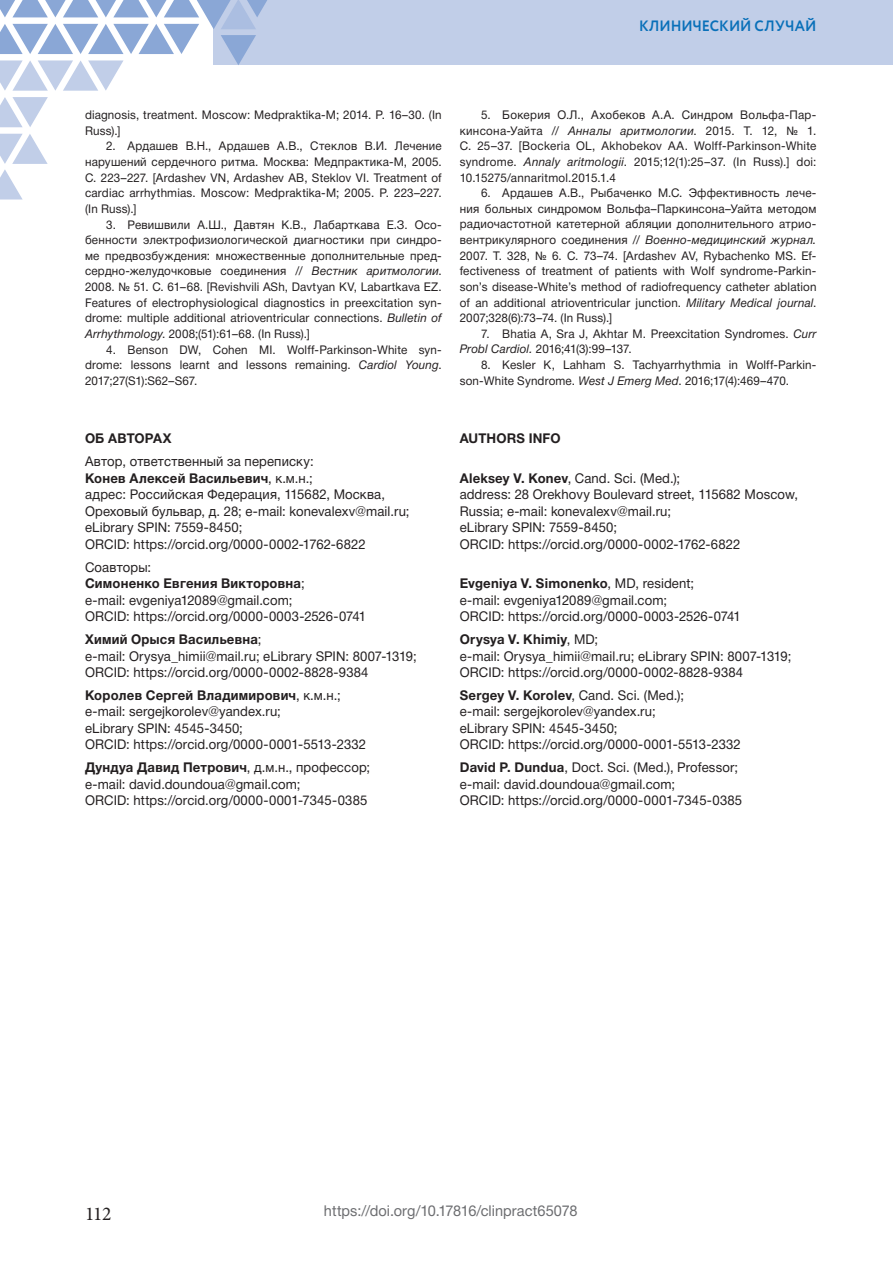
<style>
.page{position:relative;width:893px;height:1263px;background:#fff}
.page>*{position:absolute;margin:0;border:0;box-sizing:border-box;transform-origin:0 0}
.t1{font:19.5px "Minion Pro";color:#231f20}
.t2{font:15px "Helvetica Neue Cyr";letter-spacing:.005em;color:#6c6d70}
.t3{font:700 15px "Circe";color:#0970b9;scale:.95 1}
.t4{font:13.5px/16.5px "Helvetica Neue Cyr";letter-spacing:.01em;color:#231f20}
.t5{font:700 13.5px "Helvetica Neue Cyr";letter-spacing:.01em;color:#231f20}
.t6{font:12px/15.6px "Helvetica Neue Cyr";letter-spacing:.01em;color:#231f20;text-align:justify}
.s1{font-style:italic}
.s2{font-weight:700}
</style>
<div class="page">
<div style="left:214px;top:0;width:679px;height:65px;background:#c1cee8"></div>
<svg style="left:0;top:97px;width:48px;height:30px"></svg>
<svg style="left:0;top:134px;width:48px;height:65px"></svg>
<svg style="left:0;top:0;width:267px;height:91px"></svg>
<p class="t3" style="left:639px;top:16px;width:188px">КЛИНИЧЕСКИЙ СЛУЧАЙ</p>
<p class="t6" style="left:85px;top:108px;width:358px">diagnosis, treatment. Moscow: Medpraktika-M; 2014. Р. 16–30. (In<br>Russ).]</p>
<p class="t6" style="left:85px;top:140px;width:358px;text-indent:21px">2. Ардашев В.Н., Ардашев A.B., Стеклов В.И. Лечение нарушений сердечного ритма. Москва: Медпрактика-М, 2005.<br>С. 223–227. [Ardashev VN, Ardashev AB, Steklov VI. Treatment of cardiac arrhythmias. Moscow: Medpraktika-M; 2005. Р. 223–227. (In Russ).]</p>
<p class="t6" style="left:85px;top:218px;width:358px;text-indent:21px">3. Ревишвили А.Ш., Давтян К.В., Лабарткава Е.З. Осо&shy;бенности электрофизиологической диагностики при синдро&shy;ме предвозбуждения: множественные дополнительные пред&shy;сердно-желудочковые соединения // <span class="s1">Вестник аритмологии</span>.<br>2008. № 51. С. 61–68. [Revishvili ASh, Davtyan KV, Labartkava EZ.<br>Features of electrophysiological diagnostics in preexcitation syn&shy;drome: multiple additional atrioventricular connections. <span class="s1">Bulletin of Arrhythmology</span>. 2008;(51):61–68. (In Russ).]</p>
<p class="t6" style="left:85px;top:343px;width:358px;text-indent:21px">4. Benson DW, Cohen MI. Wolff-Parkinson-White syn&shy;drome: lessons learnt and lessons remaining. <span class="s1">Cardiol Young</span>.<br>2017;27(S1):S62–S67.</p>
<p class="t6" style="left:460px;top:108px;width:358px;text-indent:21px">5. Бокерия О.Л., Ахобеков А.А. Синдром Вольфа-Пар&shy;кинсона-Уайта // <span class="s1">Анналы аритмологии</span>. 2015. Т. 12, № 1.<br>С. 25–37. [Bockeria OL, Akhobekov AA. Wolff-Parkinson-White syndrome. <span class="s1">Annaly aritmologii</span>. 2015;12(1):25–37. (In Russ).] doi:<br>10.15275/annaritmol.2015.1.4</p>
<p class="t6" style="left:460px;top:186px;width:358px;text-indent:21px">6. Ардашев А.В., Рыбаченко М.С. Эффективность лече&shy;ния больных синдромом Вольфа–Паркинсона–Уайта методом радиочастотной катетерной абляции дополнительного атрио&shy;вентрикулярного соединения // <span class="s1">Военно-медицинский журнал.<br></span>2007. Т. 328, № 6. С. 73–74. [Ardashev AV, Rybachenko MS. Ef&shy;fectiveness of treatment of patients with Wolf syndrome-Parkin&shy;son’s disease-White’s method of radiofrequency catheter ablation of an additional atrioventricular junction. <span class="s1">Military Medical journal</span>.<br>2007;328(6):73–74. (In Russ).]</p>
<p class="t6" style="left:460px;top:327px;width:358px;text-indent:21px">7. Bhatia A, Sra J, Akhtar M. Preexcitation Syndromes. <span class="s1">Curr<br>Probl Cardiol.</span> 2016;41(3):99–137.</p>
<p class="t6" style="left:460px;top:358px;width:358px;text-indent:21px">8. Kesler K, Lahham S. Tachyarrhythmia in Wolff-Parkin&shy;son-White Syndrome. <span class="s1">West J Emerg Med</span>. 2016;17(4):469–470.</p>
<p class="t5" style="left:85px;top:434px;width:88px">ОБ АВТОРАХ</p>
<p class="t4" style="left:85px;top:455px;width:326px">Автор, ответственный за переписку:<br><span class="s2">Конев Алексей Васильевич</span>, к.м.н.;<br>адрес: Российская Федерация, 115682, Москва, Ореховый бульвар, д. 28; e-mail: konevalexv@mail.ru; eLibrary SPIN: 7559-8450;<br>ORCID: https://orcid.org/0000-0002-1762-6822</p>
<p class="t4" style="left:85px;top:560px;width:283px">Соавторы:<br><span class="s2">Симоненко Евгения Викторовна</span>;<br>e-mail: evgeniya12089@gmail.com;<br>ORCID: https://orcid.org/0000-0003-2526-0741</p>
<p class="t4" style="left:85px;top:632px;width:333px"><span class="s2">Химий Орыся Васильевна</span>;<br>e-mail: Orysya_himii@mail.ru; eLibrary SPIN: 8007-1319;<br>ORCID: https://orcid.org/0000-0002-8828-9384</p>
<p class="t4" style="left:85px;top:688px;width:283px"><span class="s2">Королев Сергей Владимирович</span>, к.м.н.; e-mail: sergejkorolev@yandex.ru;<br>eLibrary SPIN: 4545-3450;<br>ORCID: https://orcid.org/0000-0001-5513-2332</p>
<p class="t4" style="left:85px;top:761px;width:287px"><span class="s2">Дундуа Давид Петрович</span>, д.м.н., профессор; e-mail: david.doundoua@gmail.com;<br>ORCID: https://orcid.org/0000-0001-7345-0385</p>
<p class="t5" style="left:460px;top:434px;width:102px">AUTHORS INFO</p>
<p class="t4" style="left:460px;top:471px;width:340px"><span class="s2">Aleksey V. Konev</span>, Cand. Sci. (Med.);<br>address: 28 Orekhovy Boulevard street, 115682 Moscow, Russia; e-mail: konevalexv@mail.ru;<br>eLibrary SPIN: 7559-8450;<br>ORCID: https://orcid.org/0000-0002-1762-6822</p>
<p class="t4" style="left:460px;top:576px;width:283px"><span class="s2">Evgeniya V. Simonenko</span>, MD, resident;<br>e-mail: evgeniya12089@gmail.com;<br>ORCID: https://orcid.org/0000-0003-2526-0741</p>
<p class="t4" style="left:460px;top:632px;width:333px"><span class="s2">Orysya V. Khimiy</span>, MD;<br>e-mail: Orysya_himii@mail.ru; eLibrary SPIN: 8007-1319;<br>ORCID: https://orcid.org/0000-0002-8828-9384</p>
<p class="t4" style="left:460px;top:688px;width:283px"><span class="s2">Sergey V. Korolev</span>, Cand. Sci. (Med.);<br>e-mail: sergejkorolev@yandex.ru;<br>eLibrary SPIN: 4545-3450;<br>ORCID: https://orcid.org/0000-0001-5513-2332</p>
<p class="t4" style="left:460px;top:761px;width:284px"><span class="s2">David P. Dundua</span>, Doct. Sci. (Med.), Professor; e-mail: david.doundoua@gmail.com;<br>ORCID: https://orcid.org/0000-0001-7345-0385</p>
<h1 class="t1" style="left:85px;top:1206px;width:28px">112</h1>
<p class="t2" style="left:324px;top:1205px;width:255px">https://doi.org/10.17816/clinpract65078</p>
</div>
